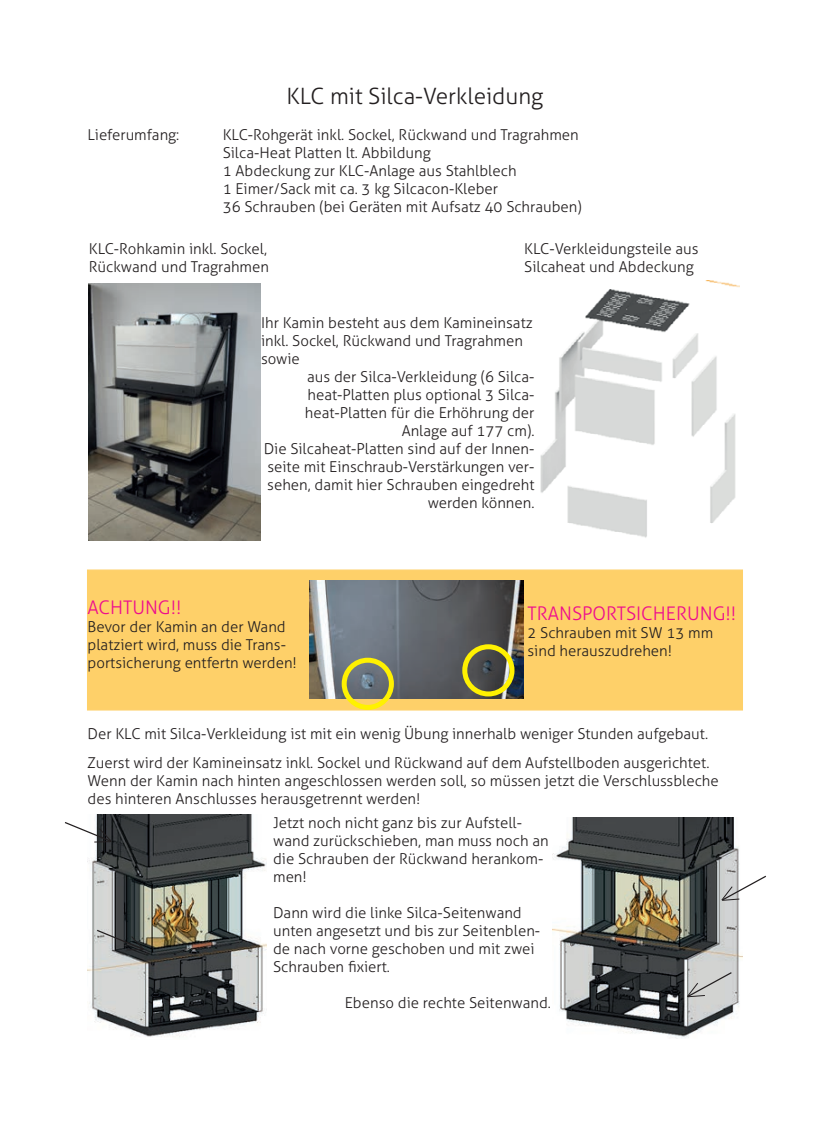
<style>
.page{position:relative;width:830px;height:1138px;background:#fff}
.page>*{position:absolute;margin:0;border:0;box-sizing:border-box;transform-origin:0 0}
.t1{font:300 22.5px "Aller";color:#231f20}
.t2{font:300 18.75px "Aller";color:#ed0c8e}
.t3{font:300 15px/18px "Aller";color:#231f20}
</style>
<div class="page">
<div style="left:87px;top:569px;width:655px;height:141px;background:#fed069;border:1px solid #fed069"></div>
<img style="left:89px;top:283px;width:171px;height:257px">
<img style="left:88px;top:814px;width:178px;height:223px">
<img style="left:540px;top:280px;width:198px;height:258px">
<img style="left:552px;top:817px;width:190px;height:221px">
<svg style="left:65px;top:820px;width:48px;height:23px"></svg>
<svg style="left:95px;top:928px;width:50px;height:22px"></svg>
<svg style="left:685px;top:970px;width:47px;height:28px"></svg>
<svg style="left:720px;top:874px;width:46px;height:27px"></svg>
<img style="left:309px;top:580px;width:214px;height:119px">
<div style="left:341px;top:657px;width:53px;height:53px;border:5px solid #fff101;border-radius:50%"></div>
<div style="left:462px;top:644px;width:52px;height:52px;border:5px solid #fff101;border-radius:50%"></div>
<h1 class="t1" style="left:286px;top:83px;width:258px">KLC mit Silca-Verkleidung</h1>
<p class="t3" style="left:88px;top:126px;width:93px">Lieferumfang:</p>
<p class="t3" style="left:223px;top:126px;width:360px">KLC-Rohgerät inkl. Sockel, Rückwand und Tragrahmen Silca-Heat Platten lt. Abbildung<br>1 Abdeckung zur KLC-Anlage aus Stahlblech<br>1 Eimer/Sack mit ca. 3 kg Silcacon-Kleber<br>36 Schrauben (bei Geräten mit Aufsatz 40 Schrauben)</p>
<p class="t3" style="left:89px;top:240px;width:182px">KLC-Rohkamin inkl. Sockel,<br>Rückwand und Tragrahmen</p>
<p class="t3" style="left:524px;top:240px;width:176px">KLC-Verkleidungsteile aus<br>Silcaheat und Abdeckung</p>
<p class="t3" style="left:261px;top:313px;width:273px">Ihr Kamin besteht aus dem Kamineinsatz inkl. Sockel, Rückwand und Tragrahmen sowie</p>
<p class="t3" style="left:263px;top:367px;width:272px;text-align:right">aus der Silca-Verkleidung (6 Silca&shy;heat-Platten plus optional 3 Silca&shy;heat-Platten für die Erhöhrung der Anlage auf 177 cm).<br>Die Silcaheat-Platten sind auf der Innen&shy;seite mit Einschraub-Verstärkungen ver&shy;sehen, damit hier Schrauben eingedreht werden können.</p>
<p class="t2" style="left:88px;top:595px;width:95px">ACHTUNG!!</p>
<p class="t3" style="left:88px;top:617px;width:211px">Bevor der Kamin an der Wand platziert wird, muss die Trans&shy;portsicherung entfertn werden!</p>
<p class="t2" style="left:527px;top:602px;width:210px">TRANSPORTSICHERUNG!!</p>
<p class="t3" style="left:527px;top:623px;width:187px">2 Schrauben mit SW 13 mm sind herauszudrehen!</p>
<p class="t3" style="left:88px;top:719px;width:623px;line-height:28.5px">Der KLC mit Silca-Verkleidung ist mit ein wenig Übung innerhalb weniger Stunden aufgebaut.<br>Zuerst wird der Kamineinsatz inkl. Sockel und Rückwand auf dem Aufstellboden ausgerichtet.</p>
<p class="t3" style="left:88px;top:771px;width:632px">Wenn der Kamin nach hinten angeschlossen werden soll, so müssen jetzt die Verschlussbleche des hinteren Anschlusses herausgetrennt werden!</p>
<p class="t3" style="left:273px;top:813px;width:277px">Jetzt noch nicht ganz bis zur Aufstell&shy;wand zurückschieben, man muss noch an die Schrauben der Rückwand herankom&shy;men!</p>
<p class="t3" style="left:273px;top:903px;width:268px">Dann wird die linke Silca-Seitenwand unten angesetzt und bis zur Seitenblen&shy;de nach vorne geschoben und mit zwei Schrauben fixiert.</p>
<p class="t3" style="left:345px;top:993px;width:207px">Ebenso die rechte Seitenwand.</p>
</div>
